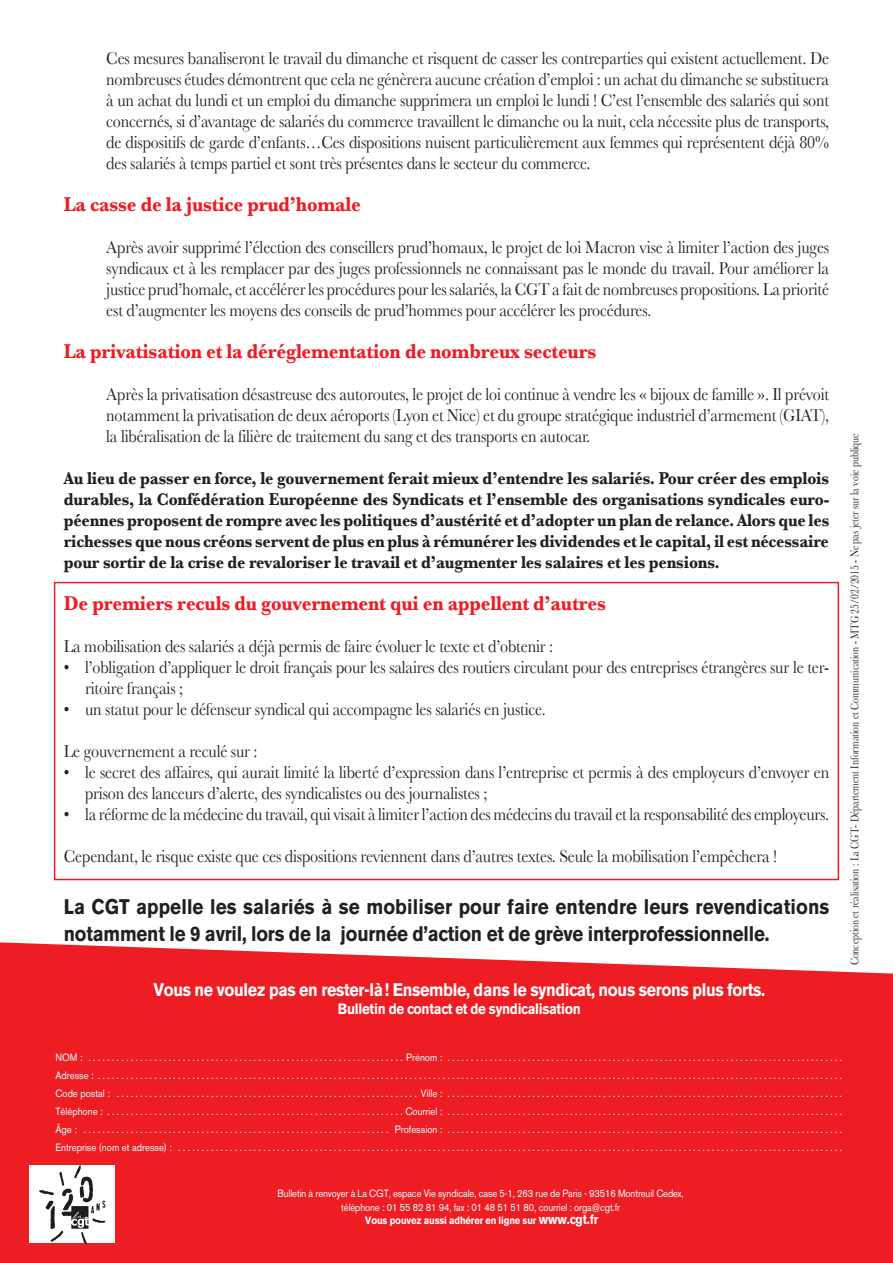
<style>
.page{position:relative;width:893px;height:1263px;background:#fff}
.page>*{position:absolute;margin:0;border:0;box-sizing:border-box;transform-origin:0 0}
.fin_texte{font:700 21px/27px "Akzidenz Grotesk BE";letter-spacing:.005em;color:#231f20;scale:.9 1}
.sous_titre{font:700 21px "Baskerville";letter-spacing:-.01em;color:#ee1d23;scale:.89 1}
.texte{font:18px/21px "Baskerville";letter-spacing:-.01em;color:#231f20;text-align:justify;scale:.89 1}
.texte-2{font:700 18px/21px "Baskerville";letter-spacing:-.01em;color:#231f20;text-align:justify;scale:.89 1}
.sous_titre-2{font:700 18px "Akzidenz Grotesk BE";letter-spacing:-.02em;color:#fff;scale:.89 1}
.sous_titre-3{font:700 15px "Akzidenz Grotesk BE";letter-spacing:-.02em;color:#fff;scale:.89 1}
.TXT_OURS{font:12px "Baskerville";color:#231f20;scale:.8 1}
.texte-3{font:10.5px "Akzidenz Grotesk BE";letter-spacing:-.01em;color:#fff;scale:.9 1}
.texte-4{font:10.5px/13.5px "Akzidenz Grotesk BE";letter-spacing:-.01em;color:#fff;text-align:center;scale:.89 1}
.texte-5{font:700 10.5px "Akzidenz Grotesk BE";letter-spacing:-.01em;color:#fff;scale:.89 1}
.s1{font-size:13.5px}
</style>
<div class="page">
<div style="left:54px;top:582px;width:785px;height:298px;border:2px solid #ee1d23"></div>
<div style="left:0;top:942px;width:893px;height:321px;background:#ee1d23"></div>
<div style="left:30px;top:1165px;width:85px;height:78px;background:#fff"></div>
<svg style="left:39px;top:1165px;width:67px;height:78px"></svg>
<p class="texte" style="left:106px;top:47px;width:814px">Ces mesures banaliseront le travail du dimanche et risquent de casser les contreparties qui existent actuellement. De nombreuses études démontrent que cela ne génèrera aucune création d’emploi : un achat du dimanche se substituera à un achat du lundi et un emploi du dimanche supprimera un emploi le lundi ! C’est l’ensemble des salariés qui sont concernés, si d’avantage de salariés du commerce travaillent le dimanche ou la nuit, cela nécessite plus de transports, de dispositifs de garde d’enfants…Ces dispositions nuisent particulièrement aux femmes qui représentent déjà 80% des salariés à temps partiel et sont très présentes dans le secteur du commerce.</p>
<p class="sous_titre" style="left:64px;top:191px;width:335px">La casse de la justice prud’homale</p>
<p class="texte" style="left:106px;top:236px;width:814px">Après avoir supprimé l’élection des conseillers prud’homaux, le projet de loi Macron vise à limiter l’action des juges syndicaux et à les remplacer par des juges professionnels ne connaissant pas le monde du travail. Pour améliorer la justice prud’homale, et accélérer les procédures pour les salariés, la CGT a fait de nombreuses propositions. La priorité est d’augmenter les moyens des conseils de prud’hommes pour accélérer les procédures.</p>
<p class="sous_titre" style="left:64px;top:338px;width:600px">La privatisation et la déréglementation de nombreux secteurs</p>
<p class="texte" style="left:106px;top:383px;width:814px">Après la privatisation désastreuse des autoroutes, le projet de loi continue à vendre les « bijoux de famille ». Il prévoit notamment la privatisation de deux aéroports (Lyon et Nice) et du groupe stratégique industriel d’armement (GIAT), la libéralisation de la filière de traitement du sang et des transports en autocar.</p>
<p class="texte-2" style="left:64px;top:467px;width:862px">Au lieu de passer en force, le gouvernement ferait mieux d’entendre les salariés. Pour créer des emplois durables, la Confédération Européenne des Syndicats et l’ensemble des organisations syndicales euro&shy;péennes proposent de rompre avec les politiques d’austérité et d’adopter un plan de relance. Alors que les richesses que nous créons servent de plus en plus à rémunérer les dividendes et le capital, il est nécessaire pour sortir de la crise de revaloriser le travail et d’augmenter les salaires et les pensions.</p>
<p class="sous_titre" style="left:64px;top:590px;width:611px">De premiers reculs du gouvernement qui en appellent d’autres</p>
<p class="texte" style="left:64px;top:635px;width:551px">La mobilisation des salariés a déjà permis de faire évoluer le texte et d’obtenir :</p>
<p class="texte" style="left:85px;top:656px;width:838px;text-indent:-21px">• l’obligation d’appliquer le droit français pour les salaires des routiers circulant pour des entreprises étrangères sur le ter&shy;ritoire français ;</p>
<p class="texte" style="left:64px;top:698px;width:543px">• un statut pour le défenseur syndical qui accompagne les salariés en justice.</p>
<p class="texte" style="left:64px;top:740px;width:219px">Le gouvernement a reculé sur :</p>
<p class="texte" style="left:85px;top:761px;width:838px;text-indent:-21px">• le secret des affaires, qui aurait limité la liberté d’expression dans l’entreprise et permis à des employeurs d’envoyer en prison des lanceurs d’alerte, des syndicalistes ou des journalistes ;</p>
<p class="texte" style="left:64px;top:803px;width:861px">• la réforme de la médecine du travail, qui visait à limiter l’action des médecins du travail et la responsabilité des employeurs.</p>
<p class="texte" style="left:64px;top:845px;width:803px">Cependant, le risque existe que ces dispositions reviennent dans d’autres textes. Seule la mobilisation l’empêchera !</p>
<p class="fin_texte" style="left:64px;top:893px;width:852px">La CGT appelle les salariés à se mobiliser pour faire entendre leurs revendications notamment le 9 avril, lors de la journée d’action et de grève interprofessionnelle.</p>
<p class="sous_titre-2" style="left:153px;top:979px;width:689px">Vous ne voulez pas en rester-là! Ensemble, dans le syndicat, nous serons plus forts.</p>
<p class="sous_titre-3" style="left:338px;top:1000px;width:274px">Bulletin de contact et de syndicalisation</p>
<p class="texte-3" style="left:55px;top:1051px;width:870px">NOM : . . . . . . . . . . . . . . . . . . . . . . . . . . . . . . . . . . . . . . . . . . . . . . . . . . . . . . . . . . . . . . . . . . . Prénom : . . . . . . . . . . . . . . . . . . . . . . . . . . . . . . . . . . . . . . . . . . . . . . . . . . . . . . . . . . . . . . . . . . . . . . . . . . . . . . . . . . .</p>
<p class="texte-3" style="left:55px;top:1069px;width:870px">Adresse : . . . . . . . . . . . . . . . . . . . . . . . . . . . . . . . . . . . . . . . . . . . . . . . . . . . . . . . . . . . . . . . . . . . . . . . . . . . . . . . . . . . . . . . . . . . . . . . . . . . . . . . . . . . . . . . . . . . . . . . . . . . . . . . . . . . . . . . . . . . . . . . . . . . . . . . . . . . .</p>
<p class="texte-3" style="left:55px;top:1087px;width:870px">Code postal : . . . . . . . . . . . . . . . . . . . . . . . . . . . . . . . . . . . . . . . . . . . . . . . . . . . . . . . . . . . . . . . Ville : . . . . . . . . . . . . . . . . . . . . . . . . . . . . . . . . . . . . . . . . . . . . . . . . . . . . . . . . . . . . . . . . . . . . . . . . . . . . . . . . . . .</p>
<p class="texte-3" style="left:55px;top:1105px;width:870px">Téléphone : . . . . . . . . . . . . . . . . . . . . . . . . . . . . . . . . . . . . . . . . . . . . . . . . . . . . . . . . . . . . . . Courriel : . . . . . . . . . . . . . . . . . . . . . . . . . . . . . . . . . . . . . . . . . . . . . . . . . . . . . . . . . . . . . . . . . . . . . . . . . . . . . . . . . . .</p>
<p class="texte-3" style="left:55px;top:1123px;width:870px">Âge : . . . . . . . . . . . . . . . . . . . . . . . . . . . . . . . . . . . . . . . . . . . . . . . . . . . . . . . . . . . . . . . . . Profession : . . . . . . . . . . . . . . . . . . . . . . . . . . . . . . . . . . . . . . . . . . . . . . . . . . . . . . . . . . . . . . . . . . . . . . . . . . . . . . . . . . .</p>
<p class="texte-3" style="left:55px;top:1141px;width:874px">Entreprise (nom et adresse) : .............................................................................................................................................</p>
<p class="texte-4" style="left:278px;top:1187px;width:458px">Bulletin à renvoyer à La CGT, espace Vie syndicale, case 5-1, 263 rue de Paris - 93516 Montreuil Cedex, téléphone : 01 55 82 81 94, fax : 01 48 51 51 80, courriel : orga@cgt.fr</p>
<p class="texte-5" style="left:365px;top:1214px;width:264px">Vous pouvez aussi adhérer en ligne sur <span class="s1">www.cgt.fr</span></p>
<p class="TXT_OURS" style="left:848px;top:965px;width:666px;rotate:-90deg">Conception et réalisation : La CGT- Département Information et Communication - MTG 25/02/2015 - Ne pas jeter sur la voie publique</p>
</div>
